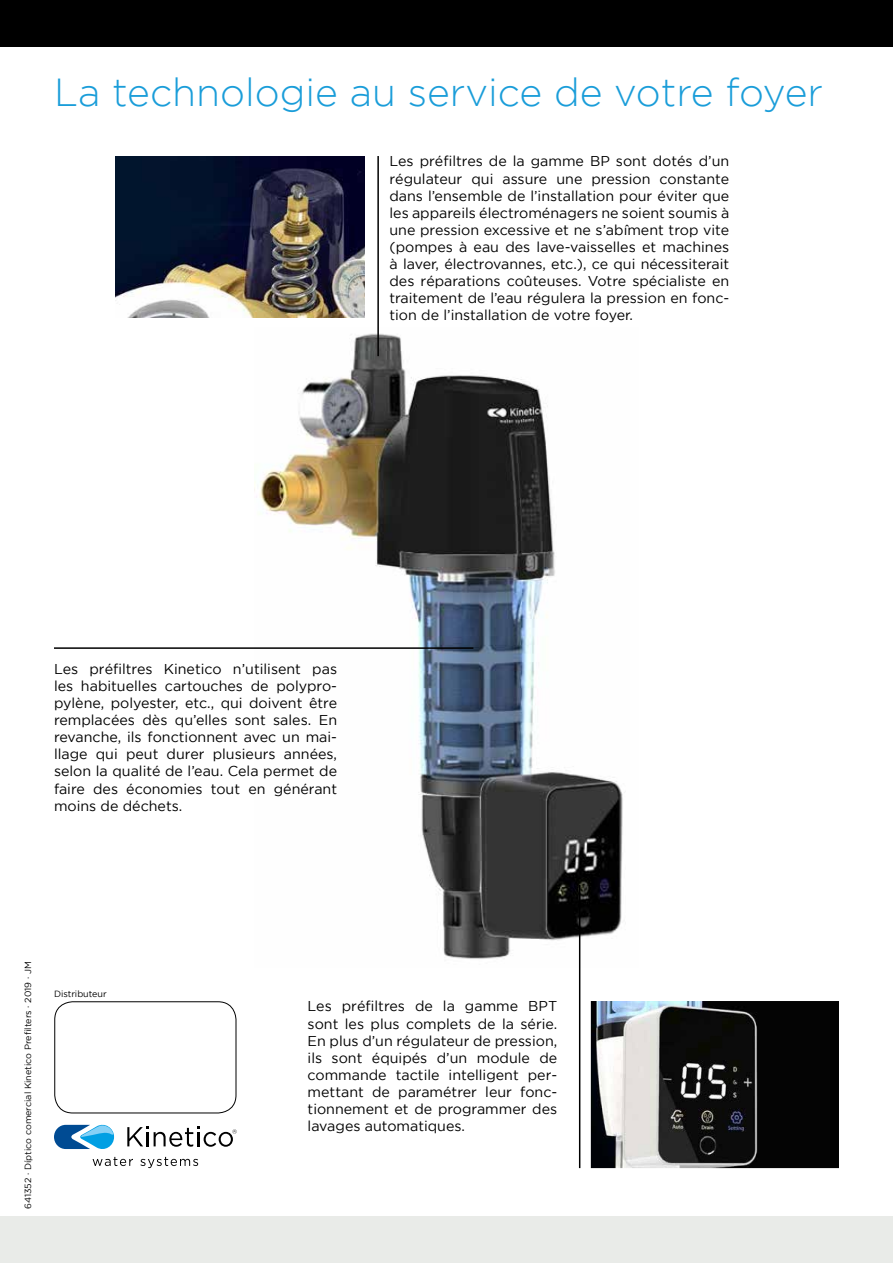
<style>
.page{position:relative;width:893px;height:1263px;background:#fff}
.page>*{position:absolute;margin:0;border:0;box-sizing:border-box;transform-origin:0 0}
.t1{font:300 39px "Gotham";color:#1a9dd9}
.t2{font:14.25px/17.1px "Gotham";color:#000;text-align:justify}
.t3{font:9px "Gotham";color:#000}
</style>
<div class="page">
<div style="left:0;top:1217px;width:893px;height:46px;background:#e9ebe8"></div>
<div style="left:0;top:0;width:893px;height:46px;background:#000"></div>
<img style="left:254px;top:333px;width:371px;height:634px">
<img style="left:591px;top:1001px;width:248px;height:167px">
<hr style="left:54px;top:647px;width:419px;height:2px;background:#000">
<hr style="left:579px;top:885px;width:1px;height:283px;background:#000">
<img style="left:115px;top:156px;width:250px;height:161px">
<hr style="left:377px;top:156px;width:2px;height:200px;background:#000">
<svg style="left:54px;top:1124px;width:183px;height:44px"></svg>
<div style="left:54px;top:1001px;width:182px;height:112px;border:1px solid #000;border-radius:18px"></div>
<h1 class="t1" style="left:54px;top:70px;width:771px">La technologie au service de votre foyer</h1>
<p class="t2" style="left:389px;top:153px;width:341px">Les préfiltres de la gamme BP sont dotés d’un régulateur qui assure une pression constante dans l’ensemble de l’installation pour éviter que les appareils électroménagers ne soient soumis à une pression excessive et ne s’abîment trop vite (pompes à eau des lave-vaisselles et machines à laver, électrovannes, etc.), ce qui nécessiterait des réparations coûteuses. Votre spécialiste en traitement de l’eau régulera la pression en fonc&shy;tion de l’installation de votre foyer.</p>
<p class="t2" style="left:54px;top:660px;width:285px">Les préfiltres Kinetico n’utilisent pas les habituelles cartouches de polypro&shy;pylène, polyester, etc., qui doivent être remplacées dès qu’elles sont sales. En revanche, ils fonctionnent avec un mai&shy;llage qui peut durer plusieurs années, selon la qualité de l’eau. Cela permet de faire des économies tout en générant moins de déchets.</p>
<p class="t3" style="left:23px;top:1209px;width:249px;rotate:-90deg">641352 · Díptico comercial Kinetico Prefilters · 2019 · JM</p>
<p class="t3" style="left:54px;top:988px;width:54px">Distributeur</p>
<p class="t2" style="left:308px;top:997px;width:251px">Les préfiltres de la gamme BPT sont les plus complets de la série.<br>En plus d’un régulateur de pression, ils sont équipés d’un module de commande tactile intelligent per&shy;mettant de paramétrer leur fonc&shy;tionnement et de programmer des lavages automatiques.</p>
</div>
